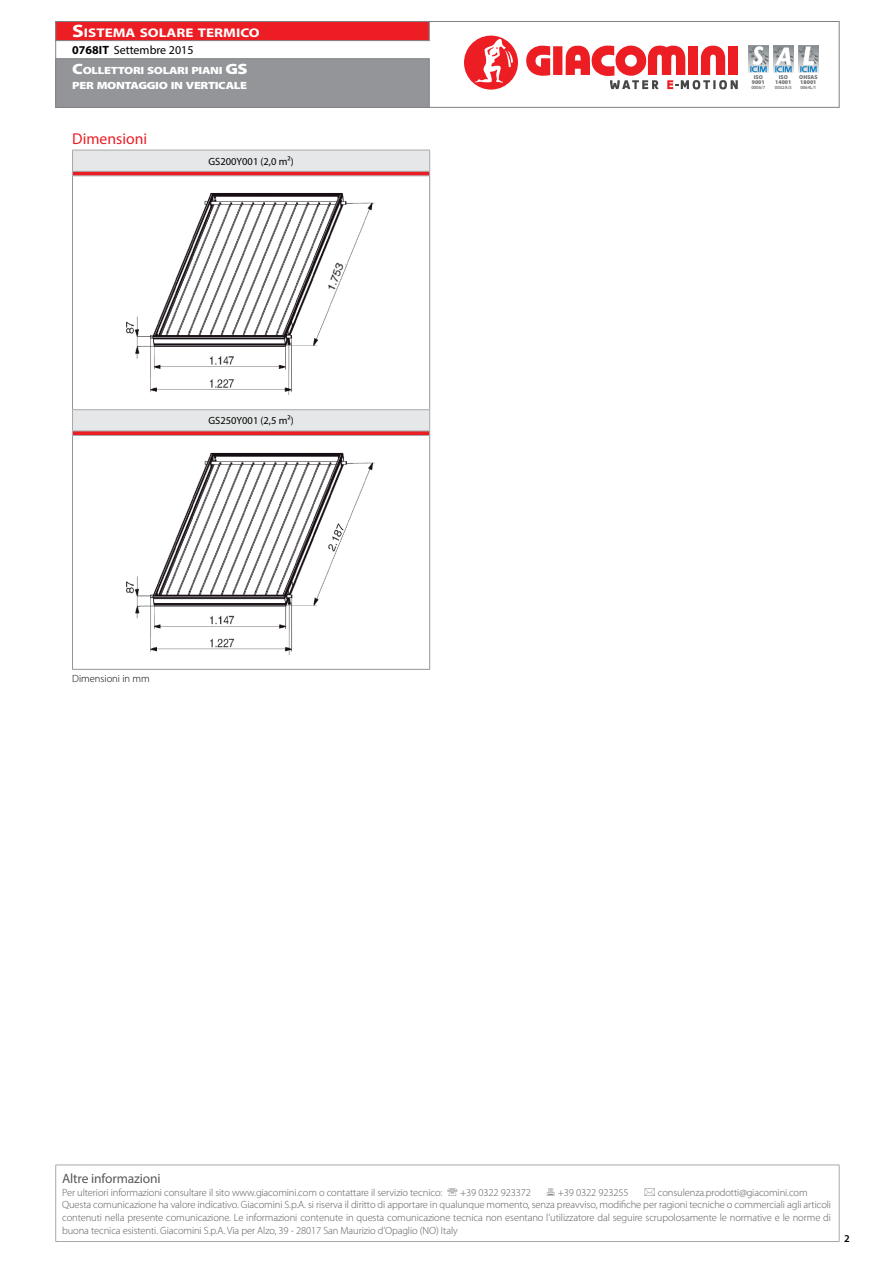
<style>
.page{position:relative;width:893px;height:1263px;background:#fff}
.page>*{position:absolute;margin:0;border:0;box-sizing:border-box;transform-origin:0 0}
.t1{font:15.75px "Myriad Pro";color:#ed1d24}
.t2{font:13.5px "Myriad Pro";letter-spacing:-.01em;color:#58595b}
.t3{font:700 12.6px "Myriad Pro";color:#fff;scale:1.2 1}
.t4{font:12px "Myriad Pro";color:#000}
.t5{font:300 10.5px/12.6px "Myriad Pro";letter-spacing:-.01em;color:#58595b}
.t6{font:900 10.5px/15px "Myriad Pro";letter-spacing:-.03em;color:#fff;scale:1.2 1}
.t7{font:10.5px "Myriad Pro";color:#000}
.t8{font:300 10.5px "Myriad Pro";color:#000}
.t9{font:600 10.5px "Myriad Pro";color:#000}
.t10{font:900 5.7px/4.8px "Myriad Pro";color:#6d6e71;text-align:center}
.t11{font:600 4.8px "Myriad Pro";letter-spacing:-.02em;color:#6d6e71}
.s1{font-size:18px}
.s2{font-size:15px}
.s3{font-weight:700}
</style>
<div class="page">
<div style="left:55px;top:21px;width:784px;height:87px;background:#fff;border:1px solid #808285"></div>
<div style="left:55px;top:58px;width:374px;height:50px;background:#939598;border:1px solid #808285"></div>
<div style="left:55px;top:21px;width:374px;height:20px;background:#ed1d24;border:1px solid #808285"></div>
<svg style="left:526px;top:46px;width:24px;height:30px"></svg>
<div style="left:553px;top:46px;width:9px;height:29px;background:#ed1d24"></div>
<svg style="left:566px;top:45px;width:172px;height:44px"></svg>
<svg style="left:464px;top:35px;width:54px;height:55px"></svg>
<img style="left:773px;top:45px;width:21px;height:28px">
<img style="left:798px;top:45px;width:21px;height:28px">
<img style="left:748px;top:45px;width:20px;height:28px">
<div style="left:73px;top:151px;width:356px;height:20px;background:#e6e7e8"></div>
<svg style="left:73px;top:394px;width:356px;height:275px"></svg>
<hr style="left:72px;top:176px;width:1px;height:233px;background:#939598">
<hr style="left:429px;top:176px;width:1px;height:233px;background:#939598">
<hr style="left:72px;top:436px;width:1px;height:233px;background:#939598">
<hr style="left:429px;top:436px;width:1px;height:233px;background:#939598">
<hr style="left:72px;top:669px;width:358px;height:1px;background:#939598">
<hr style="left:72px;top:176px;width:358px;height:1px;background:#a7a9ac">
<hr style="left:72px;top:435px;width:358px;height:1px;background:#a7a9ac">
<hr style="left:72px;top:150px;width:358px;height:1px;background:#a7a9ac">
<svg style="left:72px;top:150px;width:1px;height:26px"></svg>
<hr style="left:72px;top:171px;width:358px;height:1px;background:#a7a9ac">
<hr style="left:72px;top:409px;width:358px;height:1px;background:#a7a9ac">
<svg style="left:72px;top:410px;width:1px;height:25px"></svg>
<hr style="left:72px;top:431px;width:358px;height:1px;background:#a7a9ac">
<svg style="left:429px;top:150px;width:1px;height:26px"></svg>
<svg style="left:429px;top:410px;width:1px;height:25px"></svg>
<img style="left:126px;top:193px;width:249px;height:201px">
<img style="left:126px;top:450px;width:250px;height:205px">
<hr style="left:55px;top:1165px;width:784px;height:1px;background:#a7a9ac">
<hr style="left:55px;top:1241px;width:784px;height:1px;background:#a7a9ac">
<hr style="left:55px;top:1165px;width:1px;height:76px;background:#a7a9ac">
<hr style="left:839px;top:1165px;width:1px;height:76px;background:#a7a9ac">
<p class="t3" style="left:72px;top:25px;width:158px"><span class="s1">S</span>ISTEMA SOLARE TERMICO</p>
<p class="t6" style="left:72px;top:62px;width:147px"><span class="s2">C</span>OLLETTORI SOLARI PIANI <span class="s2">GS<br></span>PER MONTAGGIO IN VERTICALE</p>
<p class="t4" style="left:72px;top:43px;width:123px"><span class="s3">0768IT</span> Settembre 2015</p>
<h1 class="t1" style="left:72px;top:129px;width:76px">Dimensioni</h1>
<p class="t7" style="left:208px;top:155px;width:87px">GS200Y001 (2,0 m²)</p>
<p class="t7" style="left:208px;top:414px;width:87px">GS250Y001 (2,5 m²)</p>
<p class="t8" style="left:72px;top:672px;width:79px">Dimensioni in mm</p>
<p class="t10" style="left:752px;top:75px;width:15px">ISO<br>9001</p>
<p class="t11" style="left:751px;top:84px;width:15px">0006/7</p>
<p class="t10" style="left:775px;top:75px;width:18px">ISO<br>14001</p>
<p class="t11" style="left:775px;top:84px;width:18px">0032A/3</p>
<p class="t10" style="left:799px;top:75px;width:20px;text-align:left">OHSAS<br>18001</p>
<p class="t11" style="left:800px;top:84px;width:18px">0064L/1</p>
<p class="t2" style="left:62px;top:1170px;width:100px">Altre informazioni</p>
<p class="t5" style="left:62px;top:1186px;width:382px">Per ulteriori informazioni consultare il sito www.giacomini.com o contattare il servizio tecnico:</p>
<p class="t5" style="left:460px;top:1186px;width:72px">+39 0322 923372</p>
<p class="t5" style="left:558px;top:1186px;width:72px">+39 0322 923255</p>
<p class="t5" style="left:62px;top:1186px;width:770px;text-indent:596px">consulenza.prodotti@giacomini.com Questa comunicazione ha valore indicativo. Giacomini S.p.A. si riserva il diritto di apportare in qualunque momento, senza preavviso, modifiche per ragioni tecniche o commerciali agli articoli contenuti nella presente comunicazione. Le informazioni contenute in questa comunicazione tecnica non esentano l’utilizzatore dal seguire scrupolosamente le normative e le norme di buona tecnica esistenti. Giacomini S.p.A. Via per Alzo, 39 - 28017 San Maurizio d’Opaglio (NO) Italy</p>
<p class="t9" style="left:844px;top:1231px;width:7px">2</p>
</div>
